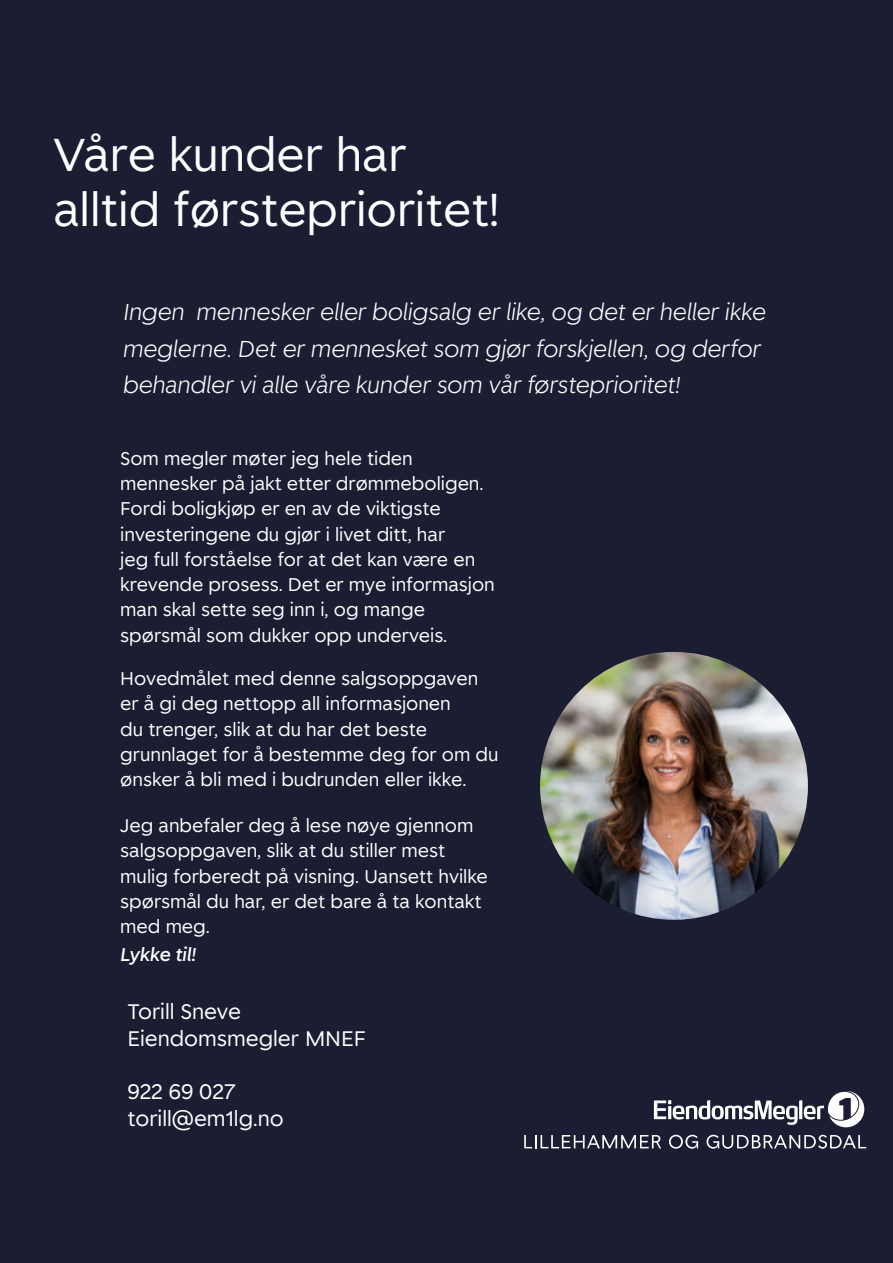
<style>
.page{position:relative;width:893px;height:1263px;background:#1b1e33}
.page>*{position:absolute;margin:0;border:0;box-sizing:border-box;transform-origin:0 0}
.t1{font:45.9px/55.1px "Spare Bank 1";color:#fff}
.t2{font:italic 300 22.95px/36.8px "Spare Bank 1";letter-spacing:-.005em;color:#fff}
.t3{font:21px/27px "Spare Bank 1";color:#fff}
.t4{font:18.3px/25.2px "Spare Bank 1";color:#fff}
.t5{font:italic 500 18.3px "Spare Bank 1";color:#fff}
</style>
<div class="page">
<img style="left:540px;top:652px;width:268px;height:268px;border-radius:134px">
<svg style="left:524px;top:1135px;width:137px;height:13px"></svg>
<svg style="left:669px;top:1135px;width:29px;height:14px"></svg>
<svg style="left:706px;top:1135px;width:160px;height:14px"></svg>
<svg style="left:654px;top:1091px;width:210px;height:36px"></svg>
<h1 class="t1" style="left:53px;top:125px;width:447px">Våre kunder har alltid førsteprioritet!</h1>
<p class="t2" style="left:123px;top:292px;width:644px">Ingen mennesker eller boligsalg er like, og det er heller ikke meglerne. Det er mennesket som gjør forskjellen, og derfor behandler vi alle våre kunder som vår førsteprioritet!</p>
<p class="t4" style="left:120px;top:445px;width:376px">Som megler møter jeg hele tiden mennesker på jakt etter drømmeboligen.<br>Fordi boligkjøp er en av de viktigste investeringene du gjør i livet ditt, har<br>jeg full forståelse for at det kan være en krevende prosess. Det er mye informasjon man skal sette seg inn i, og mange spørsmål som dukker opp underveis.</p>
<p class="t4" style="left:120px;top:665px;width:380px">Hovedmålet med denne salgsoppgaven er å gi deg nettopp all informasjonen<br>du trenger, slik at du har det beste grunnlaget for å bestemme deg for om du ønsker å bli med i budrunden eller ikke.</p>
<p class="t4" style="left:120px;top:812px;width:369px">Jeg anbefaler deg å lese nøye gjennom salgsoppgaven, slik at du stiller mest mulig forberedt på visning. Uansett hvilke spørsmål du har, er det bare å ta kontakt med meg.</p>
<p class="t5" style="left:120px;top:942px;width:77px">Lykke til!</p>
<p class="t3" style="left:127px;top:997px;width:240px">Torill Sneve<br>Eiendomsmegler MNEF</p>
<p class="t3" style="left:127px;top:1077px;width:158px">922 69 027 torill@em1lg.no</p>
</div>
